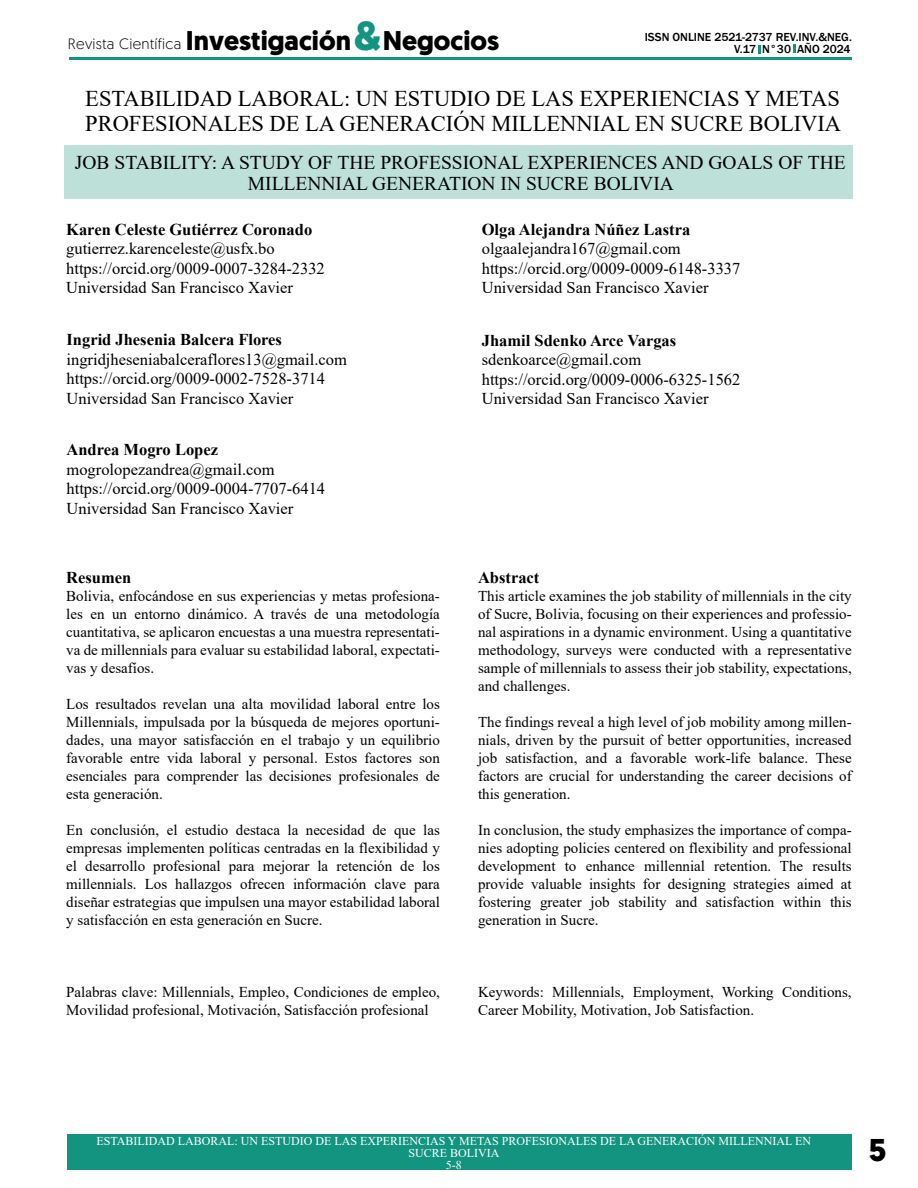
<style>
.page{position:relative;width:918px;height:1188px;background:#fff}
.page>*{position:absolute;margin:0;border:0;box-sizing:border-box;transform-origin:0 0}
.t1{font:700 40.5px "Geomanist";color:#129480}
.t2{font:700 31.5px "Geomanist";color:#000}
.t3{font:700 27px "Geomanist";color:#000}
.t4{font:22.5px/25.5px "Times New Roman";color:#000}
.t5{font:19.5px/21px "Times New Roman";color:#000;text-align:center}
.t6{font:16.5px/19.5px "Times New Roman";color:#000}
.t7{font:700 16.5px "Times New Roman";color:#000}
.t8{font:15px/18px "Times New Roman";color:#000;text-align:justify}
.t9{font:300 15px "Geomanist";letter-spacing:.02em;color:#000}
.t10{font:12px/12px "Times New Roman";color:#fff;text-align:center}
.t11{font:500 12px "Franklin Gothic";color:#000}
</style>
<div class="page">
<svg style="left:758px;top:45px;width:2px;height:9px"></svg>
<svg style="left:794px;top:45px;width:2px;height:8px"></svg>
<hr style="left:69px;top:57px;width:783px;height:2px;background:#129480">
<div style="left:68px;top:1134px;width:784px;height:36px;background:#129480"></div>
<div style="left:64px;top:146px;width:790px;height:54px;background:#bde0d9"></div>
<h1 class="t1" style="left:354px;top:9px;width:29px">&amp;</h1>
<h3 class="t3" style="left:186px;top:22px;width:315px">Investigación Negocios</h3>
<p class="t11" style="left:645px;top:30px;width:209px">ISSN ONLINE 2521-2737 REV.INV.&amp;NEG.</p>
<p class="t9" style="left:68px;top:34px;width:115px">Revista Científica</p>
<p class="t11" style="left:734px;top:42px;width:118px">V.17 N°30 AÑO 2024</p>
<h3 class="t4" style="left:85px;top:85px;width:758px">ESTABILIDAD LABORAL: UN ESTUDIO DE LAS EXPERIENCIAS Y METAS<br>PROFESIONALES DE LA GENERACIÓN MILLENNIAL EN SUCRE BOLIVIA</h3>
<h3 class="t5" style="left:75px;top:151px;width:772px">JOB STABILITY: A STUDY OF THE PROFESSIONAL EXPERIENCES AND GOALS OF THE<br>MILLENNIAL GENERATION IN SUCRE BOLIVIA</h3>
<p class="t7" style="left:66px;top:217px;width:248px">Karen Celeste Gutiérrez Coronado</p>
<p class="t6" style="left:66px;top:238px;width:260px">gutierrez.karenceleste@usfx.bo https://orcid.org/0009-0007-3284-2332<br>Universidad San Francisco Xavier</p>
<p class="t7" style="left:67px;top:328px;width:217px">Ingrid Jhesenia Balcera Flores</p>
<p class="t6" style="left:67px;top:349px;width:282px">ingridjheseniabalceraflores13@gmail.com https://orcid.org/0009-0002-7528-3714<br>Universidad San Francisco Xavier</p>
<p class="t7" style="left:67px;top:438px;width:153px">Andrea Mogro Lopez</p>
<p class="t6" style="left:67px;top:459px;width:260px">mogrolopezandrea@gmail.com https://orcid.org/0009-0004-7707-6414<br>Universidad San Francisco Xavier</p>
<p class="t7" style="left:66px;top:565px;width:67px">Resumen</p>
<p class="t8" style="left:66px;top:586px;width:375px">Bolivia, enfocándose en sus experiencias y metas profesiona&shy;les en un entorno dinámico. A través de una metodología cuantitativa, se aplicaron encuestas a una muestra representati&shy;va de millennials para evaluar su estabilidad laboral, expectati&shy;vas y desafíos.</p>
<p class="t8" style="left:66px;top:694px;width:375px">Los resultados revelan una alta movilidad laboral entre los Millennials, impulsada por la búsqueda de mejores oportuni&shy;dades, una mayor satisfacción en el trabajo y un equilibrio favorable entre vida laboral y personal. Estos factores son esenciales para comprender las decisiones profesionales de esta generación.</p>
<p class="t8" style="left:66px;top:820px;width:375px">En conclusión, el estudio destaca la necesidad de que las empresas implementen políticas centradas en la flexibilidad y el desarrollo profesional para mejorar la retención de los millennials. Los hallazgos ofrecen información clave para diseñar estrategias que impulsen una mayor estabilidad laboral y satisfacción en esta generación en Sucre.</p>
<p class="t8" style="left:66px;top:982px;width:375px">Palabras clave: Millennials, Empleo, Condiciones de empleo,<br>Movilidad profesional, Motivación, Satisfacción profesional</p>
<p class="t7" style="left:482px;top:217px;width:210px">Olga Alejandra Núñez Lastra</p>
<p class="t6" style="left:482px;top:239px;width:260px">olgaalejandra167@gmail.com https://orcid.org/0009-0009-6148-3337<br>Universidad San Francisco Xavier</p>
<p class="t7" style="left:482px;top:328px;width:196px">Jhamil Sdenko Arce Vargas</p>
<p class="t6" style="left:482px;top:350px;width:260px">sdenkoarce@gmail.com https://orcid.org/0009-0006-6325-1562<br>Universidad San Francisco Xavier</p>
<p class="t7" style="left:478px;top:565px;width:63px">Abstract</p>
<p class="t8" style="left:478px;top:586px;width:375px">This article examines the job stability of millennials in the city of Sucre, Bolivia, focusing on their experiences and professio&shy;nal aspirations in a dynamic environment. Using a quantitative methodology, surveys were conducted with a representative sample of millennials to assess their job stability, expectations, and challenges.</p>
<p class="t8" style="left:478px;top:712px;width:375px">The findings reveal a high level of job mobility among millen&shy;nials, driven by the pursuit of better opportunities, increased job satisfaction, and a favorable work-life balance. These factors are crucial for understanding the career decisions of this generation.</p>
<p class="t8" style="left:478px;top:820px;width:375px">In conclusion, the study emphasizes the importance of compa&shy;nies adopting policies centered on flexibility and professional development to enhance millennial retention. The results provide valuable insights for designing strategies aimed at fostering greater job stability and satisfaction within this generation in Sucre.</p>
<p class="t8" style="left:478px;top:982px;width:375px">Keywords: Millennials, Employment, Working Conditions,<br>Career Mobility, Motivation, Job Satisfaction.</p>
<p class="t10" style="left:96px;top:1134px;width:716px">ESTABILIDAD LABORAL: UN ESTUDIO DE LAS EXPERIENCIAS Y METAS PROFESIONALES DE LA GENERACIÓN MILLENNIAL EN<br>SUCRE BOLIVIA<br>5-8</p>
<h2 class="t2" style="left:869px;top:1129px;width:19px">5</h2>
</div>
